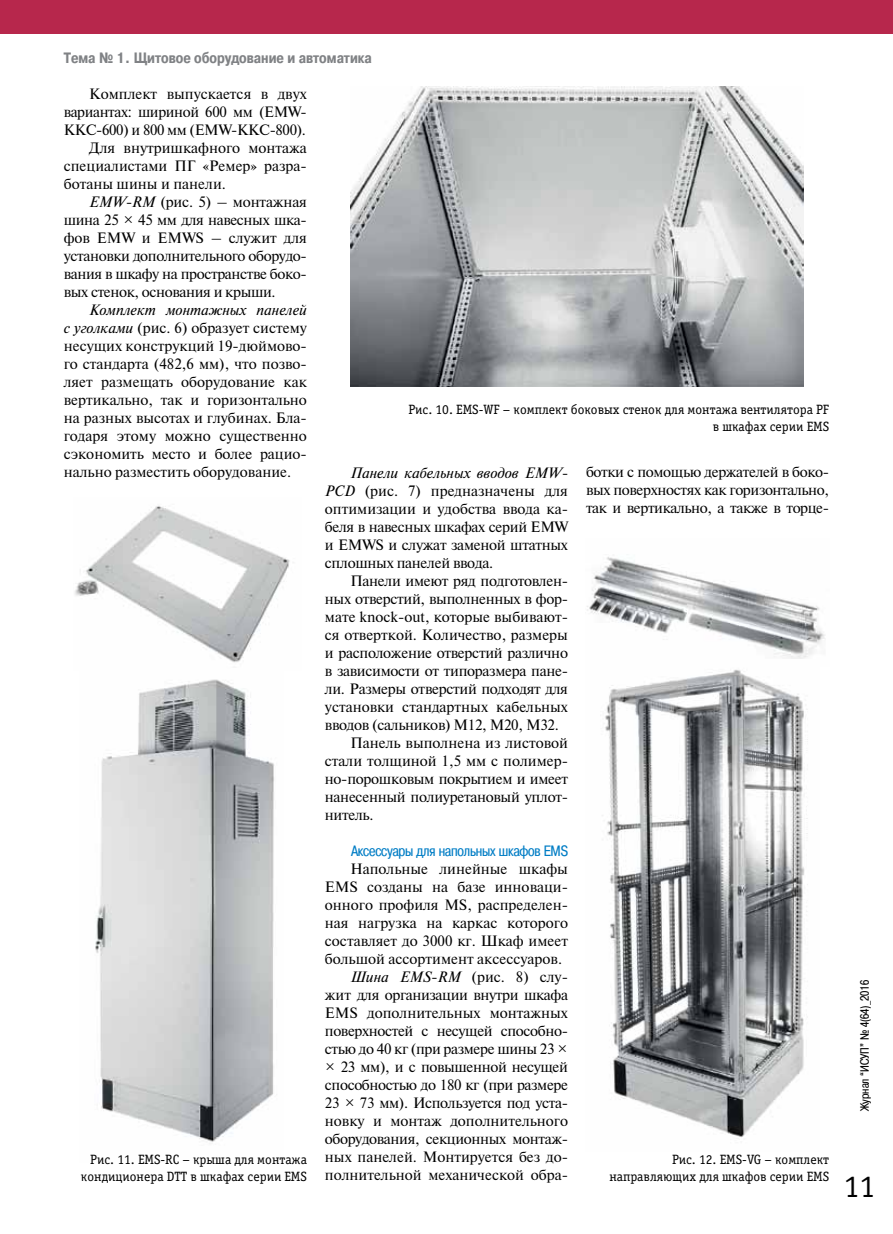
<style>
.page{position:relative;width:893px;height:1234px;background:#fff}
.page>*{position:absolute;margin:0;border:0;box-sizing:border-box;transform-origin:0 0}
.t1{font:31.5px "Officina Serif C";color:#000}
.t2{font:15px/18px "Newton";letter-spacing:-.02em;color:#000;text-align:justify}
.t3{font:15px "Newton";color:#000}
.t4{font:700 15px "Pragmatica Cond C";color:#808285}
.t5{font:15px "Pragmatica Cond C";letter-spacing:-.01em;color:#007dc5}
.t6{font:13.5px/16.2px "Officina Serif C";color:#000;text-align:right}
.t7{font:12px "Pragmatica Cond C";color:#000}
.s1{font-style:italic}
</style>
<div class="page">
<div style="left:0;top:0;width:893px;height:34px;background:#b7274c"></div>
<img style="left:351px;top:86px;width:452px;height:301px">
<img style="left:95px;top:679px;width:179px;height:463px">
<img style="left:75px;top:506px;width:215px;height:157px">
<img style="left:587px;top:557px;width:238px;height:102px">
<img style="left:602px;top:669px;width:206px;height:468px">
<p class="t4" style="left:64px;top:50px;width:309px">Тема № 1. Щитовое оборудование и автоматика</p>
<p class="t3" style="left:89px;top:83px;width:219px">Комплект выпускается в двух</p>
<p class="t2" style="left:64px;top:102px;width:245px">вариантах: шириной 600 мм (EMW-</p>
<p class="t2" style="left:64px;top:120px;width:244px">KKC‑600) и 800 мм (EMW-KKC‑800).</p>
<p class="t3" style="left:89px;top:137px;width:219px">Для внутришкафного монтажа</p>
<p class="t3" style="left:64px;top:155px;width:245px">специалистами ПГ «Ремер» разра-</p>
<p class="t3" style="left:64px;top:173px;width:164px">ботаны шины и панели.</p>
<p class="t2" style="left:89px;top:192px;width:219px"><span class="s1">EMW-RM</span> (рис. 5) – монтажная</p>
<p class="t2" style="left:64px;top:210px;width:245px">шина 25 × 45 мм для навесных шка-</p>
<p class="t3" style="left:64px;top:227px;width:245px">фов EMW и EMWS – служит для</p>
<p class="t2" style="left:64px;top:246px;width:245px">установки дополнительного оборудо-</p>
<p class="t2" style="left:64px;top:264px;width:245px">вания в шкафу на пространстве боко-</p>
<p class="t2" style="left:64px;top:282px;width:213px">вых стенок, основания и крыши.</p>
<p class="t2" style="left:64px;top:300px;width:245px;text-indent:26px"><span class="s1">Комплект монтажных панелей с уголками</span> (рис. 6) образует систему несущих конструкций 19-дюймово&shy;го стандарта (482,6 мм), что позво&shy;ляет размещать оборудование как вертикально, так и горизонтально на разных высотах и глубинах. Бла&shy;годаря этому можно существенно сэкономить место и более рацио&shy;нально разместить оборудование.</p>
<p class="t6" style="left:408px;top:402px;width:422px">Рис. 10. EMS-WF – комплект боковых стенок для монтажа вентилятора PF в шкафах серии EMS</p>
<p class="t2" style="left:586px;top:462px;width:245px">ботки с помощью держателей в боко&shy;вых поверхностях как горизонтально, так и вертикально, а также в торце-</p>
<p class="t2" style="left:325px;top:463px;width:245px;text-indent:26px"><span class="s1">Панели кабельных вводов EMW-PCD</span> (рис. 7) предназначены для оптимизации и удобства ввода ка&shy;беля в навесных шкафах серий EMW и EMWS и служат заменой штатных сплошных панелей ввода.</p>
<p class="t2" style="left:350px;top:571px;width:219px">Панели имеют ряд подготовлен-</p>
<p class="t2" style="left:325px;top:589px;width:245px">ных отверстий, выполненных в фор-</p>
<p class="t3" style="left:325px;top:605px;width:245px">мате knock-out, которые выбивают-</p>
<p class="t3" style="left:325px;top:623px;width:245px">ся отверткой. Количество, размеры</p>
<p class="t2" style="left:325px;top:643px;width:245px">и расположение отверстий различно</p>
<p class="t2" style="left:325px;top:661px;width:245px">в зависимости от типоразмера пане-</p>
<p class="t2" style="left:325px;top:679px;width:245px">ли. Размеры отверстий подходят для</p>
<p class="t3" style="left:325px;top:695px;width:245px">установки стандартных кабельных</p>
<p class="t2" style="left:325px;top:715px;width:235px">вводов (сальников) М12, М20, М32.</p>
<p class="t3" style="left:350px;top:731px;width:219px">Панель выполнена из листовой</p>
<p class="t3" style="left:325px;top:749px;width:245px">стали толщиной 1,5 мм с полимер-</p>
<p class="t2" style="left:325px;top:769px;width:245px">но-порошковым покрытием и имеет</p>
<p class="t2" style="left:325px;top:787px;width:245px">нанесенный полиуретановый уплот-</p>
<p class="t2" style="left:325px;top:805px;width:50px">нитель.</p>
<p class="t5" style="left:351px;top:842px;width:218px">Аксессуары для напольных шкафов EMS</p>
<p class="t3" style="left:350px;top:857px;width:219px">Напольные линейные шкафы</p>
<p class="t3" style="left:325px;top:875px;width:245px">EMS созданы на базе инноваци-</p>
<p class="t3" style="left:325px;top:893px;width:245px">онного профиля MS, распределен-</p>
<p class="t3" style="left:325px;top:911px;width:245px">ная нагрузка на каркас которого</p>
<p class="t3" style="left:325px;top:929px;width:245px">составляет до 3000 кг. Шкаф имеет</p>
<p class="t3" style="left:325px;top:947px;width:239px">большой ассортимент аксессуаров.</p>
<p class="t2" style="left:350px;top:967px;width:219px"><span class="s1">Шина EMS-RM</span> (рис. 8) слу-</p>
<p class="t2" style="left:325px;top:985px;width:245px">жит для организации внутри шкафа</p>
<p class="t3" style="left:325px;top:1001px;width:245px">EMS дополнительных монтажных</p>
<p class="t2" style="left:325px;top:1021px;width:245px">поверхностей с несущей способно-</p>
<p class="t2" style="left:325px;top:1039px;width:245px">стью до 40 кг (при размере шины 23 ×</p>
<p class="t2" style="left:325px;top:1057px;width:245px">× 23 мм), и с повышенной несущей</p>
<p class="t2" style="left:325px;top:1075px;width:245px">способностью до 180 кг (при размере</p>
<p class="t2" style="left:325px;top:1093px;width:245px">23 × 73 мм). Используется под уста-</p>
<p class="t3" style="left:325px;top:1109px;width:245px">новку и монтаж дополнительного</p>
<p class="t2" style="left:325px;top:1129px;width:245px">оборудования, секционных монтаж-</p>
<p class="t3" style="left:325px;top:1145px;width:245px">ных панелей. Монтируется без до-</p>
<p class="t3" style="left:325px;top:1163px;width:245px">полнительной механической обра-</p>
<p class="t6" style="left:81px;top:1151px;width:228px">Рис. 11. EMS-RC – крыша для монтажа кондиционера DTT в шкафах серии EMS</p>
<p class="t6" style="left:609px;top:1151px;width:221px">Рис. 12. EMS-VG – комплект направляющих для шкафов серии EMS</p>
<p class="t7" style="left:858px;top:1110px;width:133px;rotate:-90deg">Журнал “ИСУП” № 4(64)_2016</p>
<h1 class="t1" style="left:844px;top:1168px;width:33px">11</h1>
</div>
